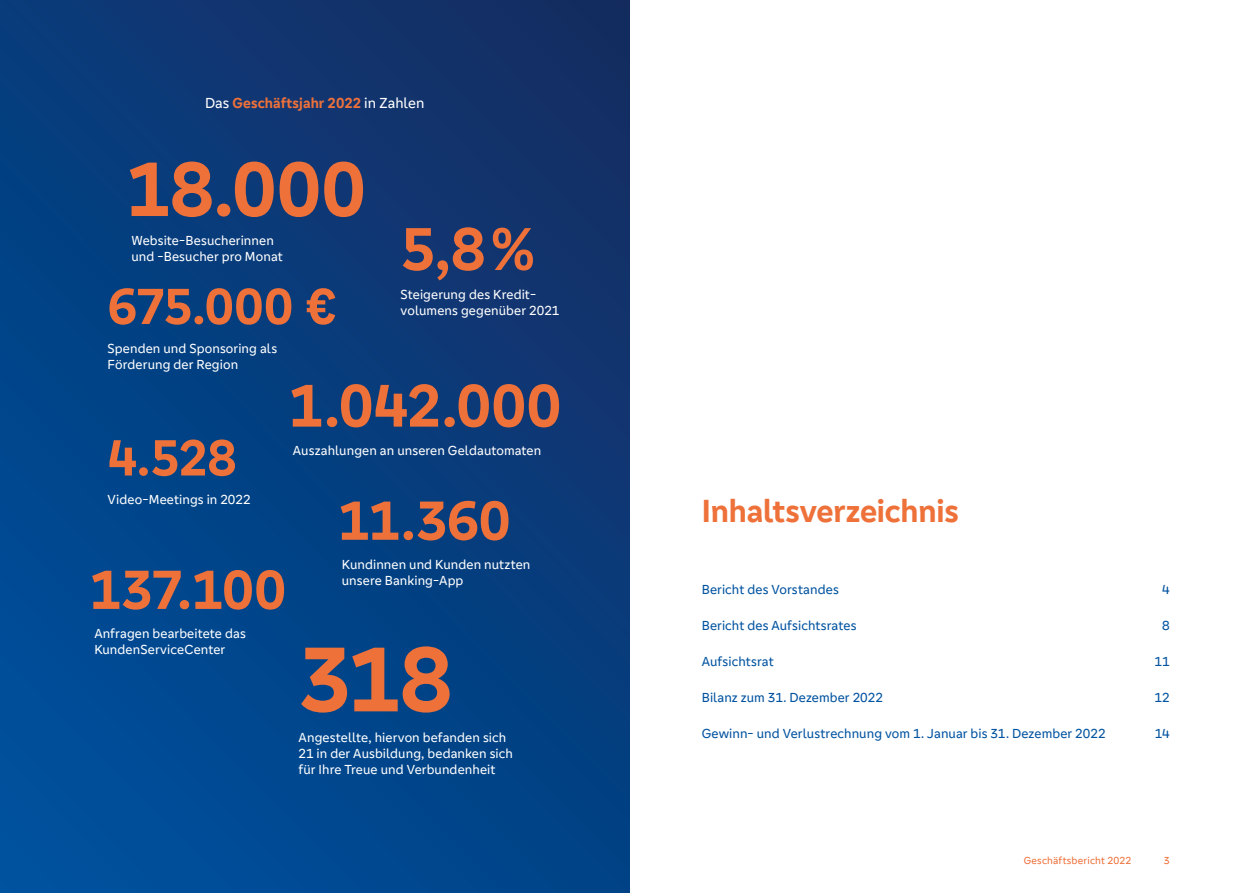
<style>
.page{position:relative;width:1259px;height:893px;background:#fff}
.page>*{position:absolute;margin:0;border:0;box-sizing:border-box;transform-origin:0 0}
.t1{font:700 95.1px "Genos GFG";color:#ee713a}
.t2{font:700 79.65px "Genos GFG";color:#ee713a}
.t3{font:700 62.55px "Genos GFG";color:#ee713a}
.t4{font:700 62.25px "Genos GFG";color:#ee713a}
.t5{font:700 57px "Genos GFG";letter-spacing:-.015em;color:#ee713a}
.t6{font:700 52.65px "Genos GFG";color:#ee713a}
.t7{font:700 52.5px "Genos GFG";letter-spacing:-.005em;color:#ee713a}
.t8{font:700 33px "Genos GFG";letter-spacing:-.005em;color:#ee713a}
.t9{font:700 15px "Genos GFG";letter-spacing:.005em;color:#ee713a}
.t10{font:13.5px/16.2px "Genos GFG";letter-spacing:.005em;color:#fff}
.t11{font:13.5px "Genos GFG";letter-spacing:.005em;color:#0053a0}
.t12{font:10.5px "Genos GFG";letter-spacing:.015em;color:#ee713a}
.s1{font-weight:400;color:#fff}
</style>
<div class="page">
<div style="left:0;top:0;width:629px;height:893px;background:linear-gradient(to bottom,#10336c,#004b94)"></div>
<p class="t9" style="left:205px;top:94px;width:221px"><span class="s1">Das</span> Geschäftsjahr 2022 <span class="s1">in Zahlen</span></p>
<h2 class="t2" style="left:126px;top:143px;width:241px">18.000</h2>
<p class="t10" style="left:131px;top:232px;width:153px">Website-Besucherinnen und -Besucher pro Monat</p>
<h3 class="t7" style="left:108px;top:276px;width:231px">675.000 €</h3>
<p class="t10" style="left:108px;top:340px;width:171px">Spenden und Sponsoring als<br>Förderung der Region</p>
<h3 class="t3" style="left:401px;top:212px;width:135px">5,8 %</h3>
<p class="t10" style="left:401px;top:286px;width:160px">Steigerung des Kredit&shy;volumens gegenüber 2021</p>
<h3 class="t6" style="left:108px;top:427px;width:131px">4.528</h3>
<p class="t10" style="left:108px;top:491px;width:145px">Video-Meetings in 2022</p>
<h3 class="t4" style="left:288px;top:369px;width:274px">1.042.000</h3>
<p class="t10" style="left:293px;top:443px;width:250px">Auszahlungen an unseren Geldautomaten</p>
<h3 class="t5" style="left:338px;top:487px;width:174px">11.360</h3>
<h3 class="t5" style="left:89px;top:556px;width:198px">137.100</h3>
<p class="t10" style="left:94px;top:625px;width:153px">Anfragen bearbeitete das<br>KundenServiceCenter</p>
<p class="t10" style="left:342px;top:556px;width:190px">Kundinnen und Kunden nutzten unsere Banking-App</p>
<h1 class="t1" style="left:298px;top:624px;width:156px">318</h1>
<p class="t10" style="left:298px;top:729px;width:216px">Angestellte, hiervon befanden sich<br>21 in der Ausbildung, bedanken sich für Ihre Treue und Verbundenheit</p>
<h3 class="t8" style="left:702px;top:492px;width:258px">Inhaltsverzeichnis</h3>
<p class="t11" style="left:702px;top:582px;width:139px">Bericht des Vorstandes</p>
<p class="t11" style="left:1162px;top:582px;width:9px">4</p>
<p class="t11" style="left:702px;top:618px;width:156px">Bericht des Aufsichtsrates</p>
<p class="t11" style="left:1162px;top:618px;width:9px">8</p>
<p class="t11" style="left:702px;top:654px;width:73px">Aufsichtsrat</p>
<p class="t11" style="left:1154px;top:654px;width:17px">11</p>
<p class="t11" style="left:702px;top:690px;width:183px">Bilanz zum 31. Dezember 2022</p>
<p class="t11" style="left:1154px;top:690px;width:17px">12</p>
<p class="t11" style="left:702px;top:726px;width:405px">Gewinn- und Verlustrechnung vom 1. Januar bis 31. Dezember 2022</p>
<p class="t11" style="left:1154px;top:726px;width:16px">14</p>
<p class="t12" style="left:1024px;top:854px;width:109px">Geschäftsbericht 2022</p>
<p class="t12" style="left:1163px;top:854px;width:7px">3</p>
</div>
